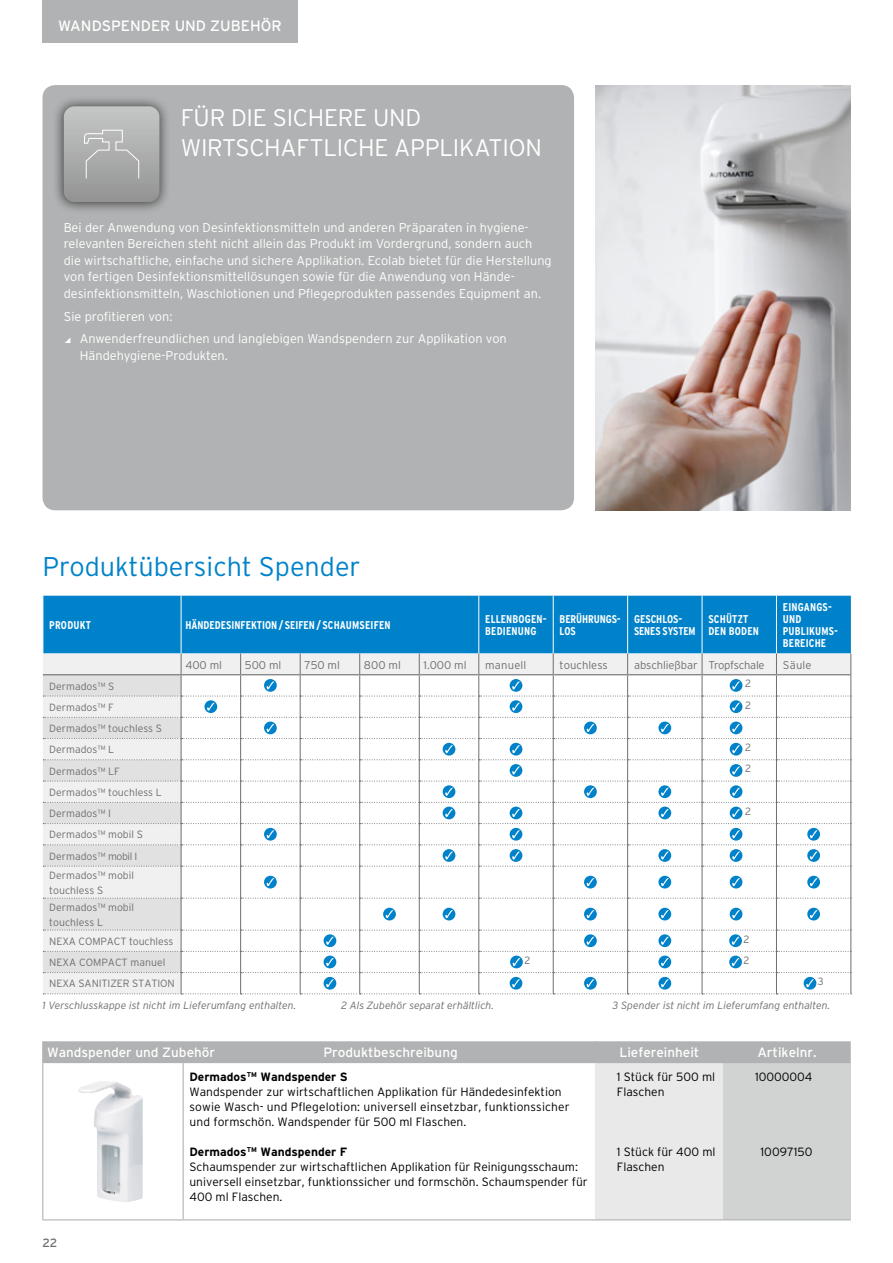
<style>
.page{position:relative;width:893px;height:1263px;background:#fff}
.page>*{position:absolute;margin:0;border:0;box-sizing:border-box;transform-origin:0 0}
.Headline{font:300 27px "Interstate";color:#0082ca}
.Headline_Infokasten{font:300 24px/30px "Interstate";letter-spacing:-.01em;color:#fff}
.t1{font:15px "Interstate";color:#fff}
.Tabellenkopf{font:13.5px "Interstate";color:#fff}
.Fließtext_Infokasten{font:300 12.75px/16.5px "Interstate";color:#fff}
.Produktbeschreibung{font:300 12px/15px "Interstate";color:#000}
.Produktname{font:700 12px "Interstate";color:#000}
.Lieferform{font:300 12px/15px "Interstate";color:#000}
.Artikelnummer{font:300 12px "Interstate";color:#000}
.t2{font:12px "Interstate";color:#6f6f6e}
.t3{font:700 condensed 11.25px/12px "Interstate";letter-spacing:.01em;color:#fff}
.Produktname-2{font:300 11.25px "Interstate";color:#6f6f6e}
.t4{font:700 condensed 11.25px/12px "Interstate";letter-spacing:-.01em;color:#fff}
.Produktname-3{font:300 11.25px "Interstate";letter-spacing:-.025em;color:#6f6f6e}
.Tabelle_Übersicht_Pr{font:300 10.5px/15px "Interstate";color:#6f6f6e}
.t5{font:italic 300 10.5px "Interstate";color:#6f6f6e}
</style>
<div class="page">
<div style="left:43px;top:85px;width:531px;height:425px;background:#b1b2b3;border-radius:13px"></div>
<img style="left:595px;top:85px;width:255px;height:425px">
<div style="left:52px;top:95px;width:119px;height:118px;background:#000;opacity:.75"></div>
<svg style="left:64px;top:106px;width:95px;height:96px"></svg>
<div style="left:44px;top:596px;width:807px;height:57px;background:#0082ca"></div>
<hr style="left:181px;top:596px;width:1px;height:57px;background:#fff">
<hr style="left:627px;top:596px;width:1px;height:57px;background:#fff">
<hr style="left:478px;top:596px;width:1px;height:57px;background:#fff">
<hr style="left:553px;top:596px;width:1px;height:57px;background:#fff">
<hr style="left:702px;top:596px;width:1px;height:57px;background:#fff">
<hr style="left:776px;top:596px;width:1px;height:57px;background:#fff">
<div style="left:596px;top:1062px;width:127px;height:158px;background:#e9e9e9"></div>
<div style="left:723px;top:1062px;width:128px;height:158px;background:#d1d2d2"></div>
<div style="left:42px;top:1041px;width:809px;height:21px;background:#b1b2b3"></div>
<hr style="left:183px;top:1062px;width:413px;height:1px;background:#b1b2b3">
<hr style="left:596px;top:1062px;width:127px;height:1px;background:#b1b2b3">
<hr style="left:723px;top:1062px;width:128px;height:1px;background:#b1b2b3">
<hr style="left:183px;top:1219px;width:413px;height:1px;background:#b1b2b3">
<hr style="left:596px;top:1219px;width:127px;height:1px;background:#b1b2b3">
<hr style="left:723px;top:1219px;width:128px;height:1px;background:#b1b2b3">
<hr style="left:42px;top:1062px;width:141px;height:1px;background:#b1b2b3">
<hr style="left:42px;top:1063px;width:1px;height:156px;background:#b1b2b3">
<hr style="left:183px;top:1063px;width:1px;height:156px;background:#b1b2b3">
<hr style="left:42px;top:1219px;width:141px;height:1px;background:#b1b2b3">
<img style="left:78px;top:1081px;width:65px;height:121px">
<div style="left:43px;top:0;width:255px;height:43px;background:#b1b2b3"></div>
<svg style="left:43px;top:653px;width:809px;height:341px"></svg>
<p class="t1" style="left:58px;top:17px;width:225px">WANDSPENDER UND ZUBEHÖR</p>
<p class="Headline_Infokasten" style="left:181px;top:102px;width:363px">FÜR DIE SICHERE UND<br>WIRTSCHAFTLICHE APPLIKATION</p>
<p class="Fließtext_Infokasten" style="left:64px;top:219px;width:489px">Bei der Anwendung von Desinfektionsmitteln und anderen Präparaten in hygiene&shy;relevanten Bereichen steht nicht allein das Produkt im Vordergrund, sondern auch die wirtschaftliche, einfache und sichere Applikation. Ecolab bietet für die Herstellung von fertigen Desinfektionsmittellösungen sowie für die Anwendung von Hände&shy;desinfektionsmitteln, Waschlotionen und Pflegeprodukten passendes Equipment an.</p>
<p class="Fließtext_Infokasten" style="left:64px;top:308px;width:110px">Sie profitieren von:</p>
<p class="Fließtext_Infokasten" style="left:80px;top:331px;width:428px;text-indent:-16px">◢ Anwenderfreundlichen und langlebigen Wandspendern zur Applikation von<br>Händehygiene-Produkten.</p>
<p class="Headline" style="left:43px;top:551px;width:320px">Produktübersicht Spender</p>
<p class="t3" style="left:49px;top:619px;width:43px">PRODUKT</p>
<p class="t3" style="left:185px;top:619px;width:207px">HÄNDEDESINFEKTION/ SEIFEN/ SCHAUMSEIFEN</p>
<p class="t3" style="left:485px;top:613px;width:63px">ELLENBOGEN-<br>BEDIENUNG</p>
<p class="t4" style="left:560px;top:613px;width:62px">BERÜHRUNGS-<br>LOS</p>
<p class="t3" style="left:634px;top:613px;width:63px">GESCHLOS-<br>SENES SYSTEM</p>
<p class="t3" style="left:708px;top:613px;width:52px">SCHÜTZT<br>DEN BODEN</p>
<p class="t3" style="left:783px;top:601px;width:56px">EINGANGS-<br>UND<br>PUBLIKUMS-<br>BEREICHE</p>
<p class="Produktname-2" style="left:185px;top:658px;width:38px">400 ml</p>
<p class="Produktname-2" style="left:245px;top:658px;width:38px">500 ml</p>
<p class="Produktname-2" style="left:304px;top:658px;width:37px">750 ml</p>
<p class="Produktname-2" style="left:364px;top:658px;width:38px">800 ml</p>
<p class="Produktname-2" style="left:423px;top:658px;width:45px">1.000 ml</p>
<p class="Produktname-2" style="left:485px;top:658px;width:43px">manuell</p>
<p class="Produktname-2" style="left:560px;top:658px;width:50px">touchless</p>
<p class="Produktname-2" style="left:634px;top:658px;width:65px">abschließbar</p>
<p class="Produktname-3" style="left:708px;top:658px;width:58px">Tropfschale</p>
<p class="Produktname-2" style="left:783px;top:658px;width:30px">Säule</p>
<p class="Tabelle_Übersicht_Pr" style="left:49px;top:678px;width:67px">Dermados™ S</p>
<p class="Tabelle_Übersicht_Pr" style="left:745px;top:676px;width:7px">2</p>
<p class="Tabelle_Übersicht_Pr" style="left:49px;top:700px;width:66px">Dermados™ F</p>
<p class="Tabelle_Übersicht_Pr" style="left:745px;top:697px;width:7px">2</p>
<p class="Tabelle_Übersicht_Pr" style="left:49px;top:721px;width:114px">Dermados™ touchless S</p>
<p class="Tabelle_Übersicht_Pr" style="left:49px;top:742px;width:66px">Dermados™ L</p>
<p class="Tabelle_Übersicht_Pr" style="left:745px;top:740px;width:7px">2</p>
<p class="Tabelle_Übersicht_Pr" style="left:49px;top:763px;width:72px">Dermados™ LF</p>
<p class="Tabelle_Übersicht_Pr" style="left:745px;top:761px;width:7px">2</p>
<p class="Tabelle_Übersicht_Pr" style="left:49px;top:785px;width:114px">Dermados™ touchless L</p>
<p class="Tabelle_Übersicht_Pr" style="left:49px;top:806px;width:63px">Dermados™ I</p>
<p class="Tabelle_Übersicht_Pr" style="left:745px;top:803px;width:7px">2</p>
<p class="Tabelle_Übersicht_Pr" style="left:49px;top:827px;width:95px">Dermados™ mobil S</p>
<p class="Tabelle_Übersicht_Pr" style="left:49px;top:848px;width:89px">Dermados™ mobil I</p>
<p class="Tabelle_Übersicht_Pr" style="left:49px;top:867px;width:86px">Dermados™ mobil touchless S</p>
<p class="Tabelle_Übersicht_Pr" style="left:49px;top:899px;width:86px">Dermados™ mobil touchless L</p>
<p class="Tabelle_Übersicht_Pr" style="left:49px;top:934px;width:126px">NEXA COMPACT touchless</p>
<p class="Tabelle_Übersicht_Pr" style="left:743px;top:931px;width:7px">2</p>
<p class="Tabelle_Übersicht_Pr" style="left:49px;top:955px;width:118px">NEXA COMPACT manuel</p>
<p class="Tabelle_Übersicht_Pr" style="left:524px;top:952px;width:7px">2</p>
<p class="Tabelle_Übersicht_Pr" style="left:743px;top:952px;width:7px">2</p>
<p class="Tabelle_Übersicht_Pr" style="left:49px;top:976px;width:127px">NEXA SANITIZER STATION</p>
<p class="Tabelle_Übersicht_Pr" style="left:818px;top:974px;width:7px">3</p>
<p class="t5" style="left:43px;top:1000px;width:255px">1 Verschlusskappe ist nicht im Lieferumfang enthalten.</p>
<p class="t5" style="left:341px;top:1000px;width:155px">2 Als Zubehör separat erhältlich.</p>
<p class="t5" style="left:613px;top:1000px;width:219px">3 Spender ist nicht im Lieferumfang enthalten.</p>
<p class="Tabellenkopf" style="left:47px;top:1045px;width:170px">Wandspender und Zubehör</p>
<p class="Tabellenkopf" style="left:323px;top:1045px;width:136px">Produktbeschreibung</p>
<p class="Tabellenkopf" style="left:619px;top:1045px;width:82px">Liefereinheit</p>
<p class="Tabellenkopf" style="left:757px;top:1045px;width:61px">Artikelnr.</p>
<p class="Produktname" style="left:189px;top:1070px;width:160px">Dermados<sup>TM</sup> Wandspender S</p>
<p class="Produktbeschreibung" style="left:189px;top:1084px;width:382px">Wandspender zur wirtschaftlichen Applikation für Händedesinfektion sowie Wasch- und Pflegelotion: universell einsetzbar, funktionssicher und formschön. Wandspender für 500 ml Flaschen.</p>
<p class="Produktname" style="left:189px;top:1145px;width:159px">Dermados<sup>TM</sup> Wandspender F</p>
<p class="Produktbeschreibung" style="left:189px;top:1159px;width:400px">Schaumspender zur wirtschaftlichen Applikation für Reinigungsschaum: universell einsetzbar, funktionssicher und formschön. Schaumspender für<br>400 ml Flaschen.</p>
<p class="Lieferform" style="left:617px;top:1069px;width:100px">1 Stück für 500 ml<br>Flaschen</p>
<p class="Artikelnummer" style="left:755px;top:1070px;width:59px">10000004</p>
<p class="Lieferform" style="left:617px;top:1144px;width:100px">1 Stück für 400 ml<br>Flaschen</p>
<p class="Artikelnummer" style="left:761px;top:1145px;width:53px">10097150</p>
<p class="t2" style="left:43px;top:1235px;width:16px">22</p>
</div>
